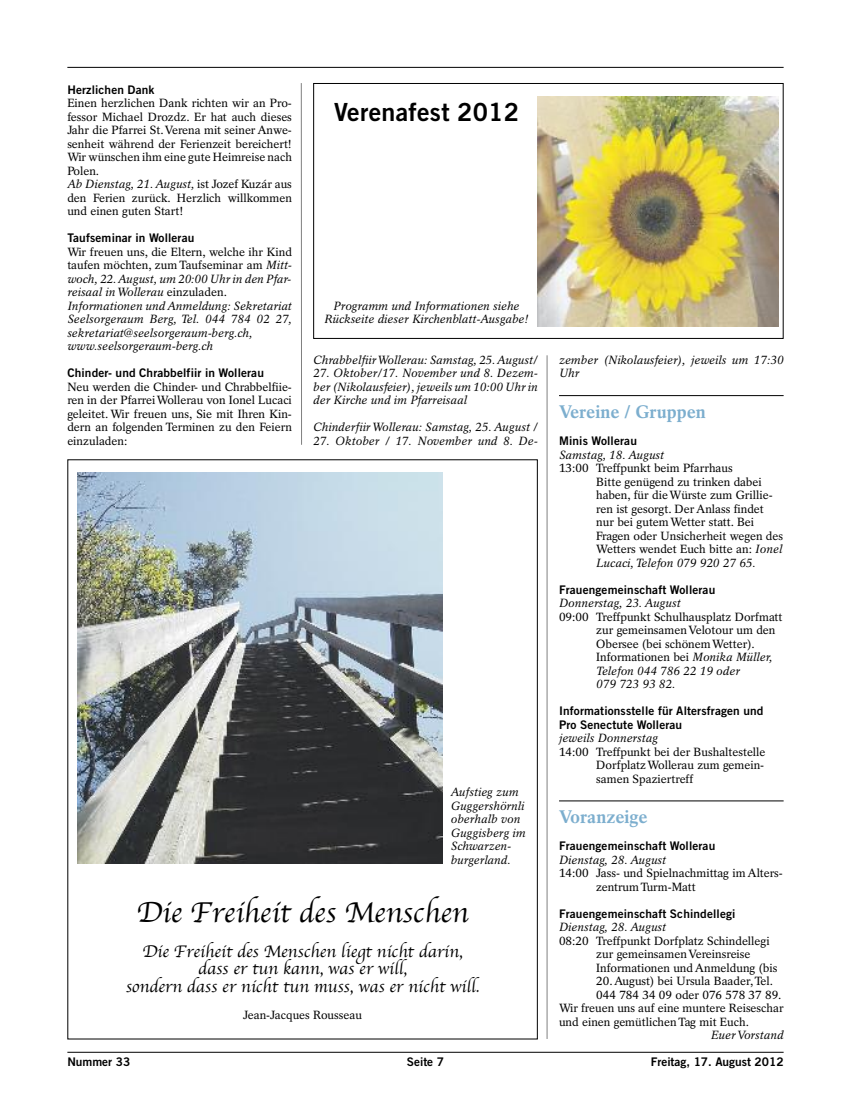
<style>
.page{position:relative;width:851px;height:1117px;background:#fff}
.page>*{position:absolute;margin:0;border:0;box-sizing:border-box;transform-origin:0 0}
.t1{font:30px "Apple Chancery";color:#000}
.t2{font:25px "Trade Gothic Bold Two";letter-spacing:.01em;color:#000}
.t3{font:700 18.12px "Rotation";color:#7caece}
.t4{font:17.5px/17.5px "Apple Chancery";color:#000;text-align:center}
.t5{font:11.88px/13.5px "Rotation";color:#000}
.t6{font:italic 11.88px/13.5px "Rotation";color:#000}
.t7{font:11.88px/13.5px "Trade Gothic Bold Two";letter-spacing:.01em;color:#000}
.s1{font-style:italic}
.s2{font-style:normal}
</style>
<div class="page">
<hr style="left:301px;top:83px;width:1px;height:361px;background:#808080">
<hr style="left:546px;top:355px;width:1px;height:683px;background:#808080">
<hr style="left:67px;top:1051px;width:716px;height:1px;background:#000">
<hr style="left:559px;top:395px;width:224px;height:1px;background:#000">
<hr style="left:559px;top:800px;width:224px;height:1px;background:#000">
<hr style="left:67px;top:67px;width:716px;height:1px;background:#000">
<div style="left:313px;top:83px;width:470px;height:256px;border:1px solid #000"></div>
<img style="left:537px;top:96px;width:241px;height:230px">
<img style="left:78px;top:472px;width:364px;height:391px">
<p class="t7" style="left:67px;top:84px;width:89px">Herzlichen Dank</p>
<p class="t5" style="left:67px;top:97px;width:226px">Einen herzlichen Dank richten wir an Pro&shy;fessor Michael Drozdz. Er hat auch dieses Jahr die Pfarrei St.Verena mit seinerAnwe&shy;senheit während der Ferienzeit bereichert!<br>Wir wünschen ihm eine gute Heimreise nach Polen.<br><span class="s1">Ab Dienstag, 21. August,</span> ist Jozef Kuzár aus den Ferien zurück. Herzlich willkommen und einen guten Start!</p>
<p class="t7" style="left:67px;top:232px;width:128px">Taufseminar in Wollerau</p>
<p class="t6" style="left:67px;top:246px;width:226px"><span class="s2">Wir freuen uns, die Eltern, welche ihr Kind taufen möchten, zum Taufseminar am</span> Mitt&shy;woch, 22.August, um 20:00 Uhr in den Pfar&shy;reisaal inWollerau <span class="s2">einzuladen.<br></span>Informationen und Anmeldung: Sekretariat Seelsorgeraum Berg, Tel. 044 784 02 27, sekretariat@seelsorgeraum-berg.ch, www.seelsorgeraum-berg.ch</p>
<p class="t7" style="left:67px;top:367px;width:198px">Chinder- und Chrabbelfiir in Wollerau</p>
<p class="t5" style="left:67px;top:381px;width:226px;text-align:justify">Neu werden die Chinder- und Chrabbelfiie&shy;ren in der PfarreiWollerau von Ionel Lucaci geleitet. Wir freuen uns, Sie mit Ihren Kin&shy;dern an folgenden Terminen zu den Feiern einzuladen:</p>
<h2 class="t2" style="left:334px;top:103px;width:186px">Verenafest 2012</h2>
<p class="t6" style="left:324px;top:300px;width:205px;text-align:center">Programm und Informationen siehe<br>Rückseite dieser Kirchenblatt-Ausgabe!</p>
<p class="t6" style="left:313px;top:354px;width:226px">ChrabbelfiirWollerau: Samstag, 25. August/</p>
<p class="t6" style="left:313px;top:367px;width:226px;text-align:justify">27. Oktober/17. November und 8. Dezem&shy;ber (Nikolausfeier), jeweils um 10:00 Uhr in der Kirche und im Pfarreisaal</p>
<p class="t6" style="left:313px;top:421px;width:226px">ChinderfiirWollerau: Samstag, 25. August /</p>
<p class="t6" style="left:313px;top:435px;width:226px">27. Oktober / 17. November und 8. De-</p>
<p class="t6" style="left:450px;top:786px;width:76px">Aufstieg zum<br>Guggershörnli oberhalb von<br>Guggisberg im<br>Schwarzen&shy;burgerland.</p>
<h1 class="t1" style="left:137px;top:888px;width:333px">Die Freiheit des Menschen</h1>
<h3 class="t4" style="left:126px;top:942px;width:355px">Die Freiheit des Menschen liegt nicht darin, dass er tun kann, was er will,<br>sondern dass er nicht tun muss, was er nicht will.</h3>
<p class="t5" style="left:243px;top:1008px;width:120px">Jean-Jacques Rousseau</p>
<p class="t6" style="left:559px;top:354px;width:226px">zember (Nikolausfeier), jeweils um 17:30<br>Uhr</p>
<h3 class="t3" style="left:559px;top:404px;width:148px">Vereine / Gruppen</h3>
<p class="t7" style="left:559px;top:435px;width:79px">Minis Wollerau</p>
<p class="t6" style="left:559px;top:448px;width:107px">Samstag, 18. August</p>
<p class="t5" style="left:596px;top:462px;width:188px;text-indent:-37px">13:00 Treffpunkt beim Pfarrhaus<br>Bitte genügend zu trinken dabei haben, für dieWürste zum Grillie&shy;ren ist gesorgt. DerAnlass findet nur bei gutemWetter statt. Bei Fragen oder Unsicherheit wegen des Wetters wendet Euch bitte an: <span class="s1">Ionel Lucaci, Telefon 079 920 27 65.</span></p>
<p class="t7" style="left:559px;top:583px;width:158px">Frauengemeinschaft Wollerau</p>
<p class="t6" style="left:559px;top:597px;width:123px">Donnerstag, 23. August</p>
<p class="t5" style="left:596px;top:610px;width:188px;text-indent:-37px">09:00 Treffpunkt Schulhausplatz Dorfmatt zur gemeinsamenVelotour um den<br>Obersee (bei schönemWetter).<br>Informationen bei <span class="s1">Monika Müller,<br>Telefon 044 786 22 19 oder<br>079 723 93 82.</span></p>
<p class="t7" style="left:559px;top:705px;width:206px">Informationsstelle für Altersfragen und<br>Pro Senectute Wollerau</p>
<p class="t6" style="left:559px;top:732px;width:100px">jeweils Donnerstag</p>
<p class="t5" style="left:596px;top:745px;width:171px;text-align:justify;text-indent:-37px">14:00 Treffpunkt bei der Bushaltestelle DorfplatzWollerau zum gemein&shy;samen Spaziertreff</p>
<h3 class="t3" style="left:559px;top:809px;width:90px">Voranzeige</h3>
<p class="t7" style="left:559px;top:840px;width:158px">Frauengemeinschaft Wollerau</p>
<p class="t6" style="left:559px;top:853px;width:109px">Dienstag, 28. August</p>
<p class="t5" style="left:596px;top:867px;width:188px;text-indent:-37px">14:00 Jass- und Spielnachmittag im Alters&shy;zentrum Turm-Matt</p>
<p class="t7" style="left:559px;top:907px;width:178px">Frauengemeinschaft Schindellegi</p>
<p class="t6" style="left:559px;top:921px;width:109px">Dienstag, 28. August</p>
<p class="t5" style="left:559px;top:934px;width:212px">08:20 Treffpunkt Dorfplatz Schindellegi</p>
<p class="t5" style="left:596px;top:948px;width:156px">zur gemeinsamenVereinsreise</p>
<p class="t5" style="left:596px;top:961px;width:182px">Informationen undAnmeldung (bis</p>
<p class="t5" style="left:596px;top:975px;width:178px">20.August) bei Ursula Baader,Tel.</p>
<p class="t5" style="left:596px;top:988px;width:187px">044 784 34 09 oder 076 578 37 89.</p>
<p class="t5" style="left:559px;top:1002px;width:226px">Wir freuen uns auf eine muntere Reiseschar</p>
<p class="t5" style="left:559px;top:1015px;width:191px">und einen gemütlichenTag mit Euch.</p>
<p class="t6" style="left:710px;top:1029px;width:74px">EuerVorstand</p>
<p class="t7" style="left:67px;top:1056px;width:64px">Nummer 33</p>
<p class="t7" style="left:407px;top:1056px;width:39px">Seite 7</p>
<p class="t7" style="left:650px;top:1056px;width:134px">Freitag, 17. August 2012</p>
</div>
